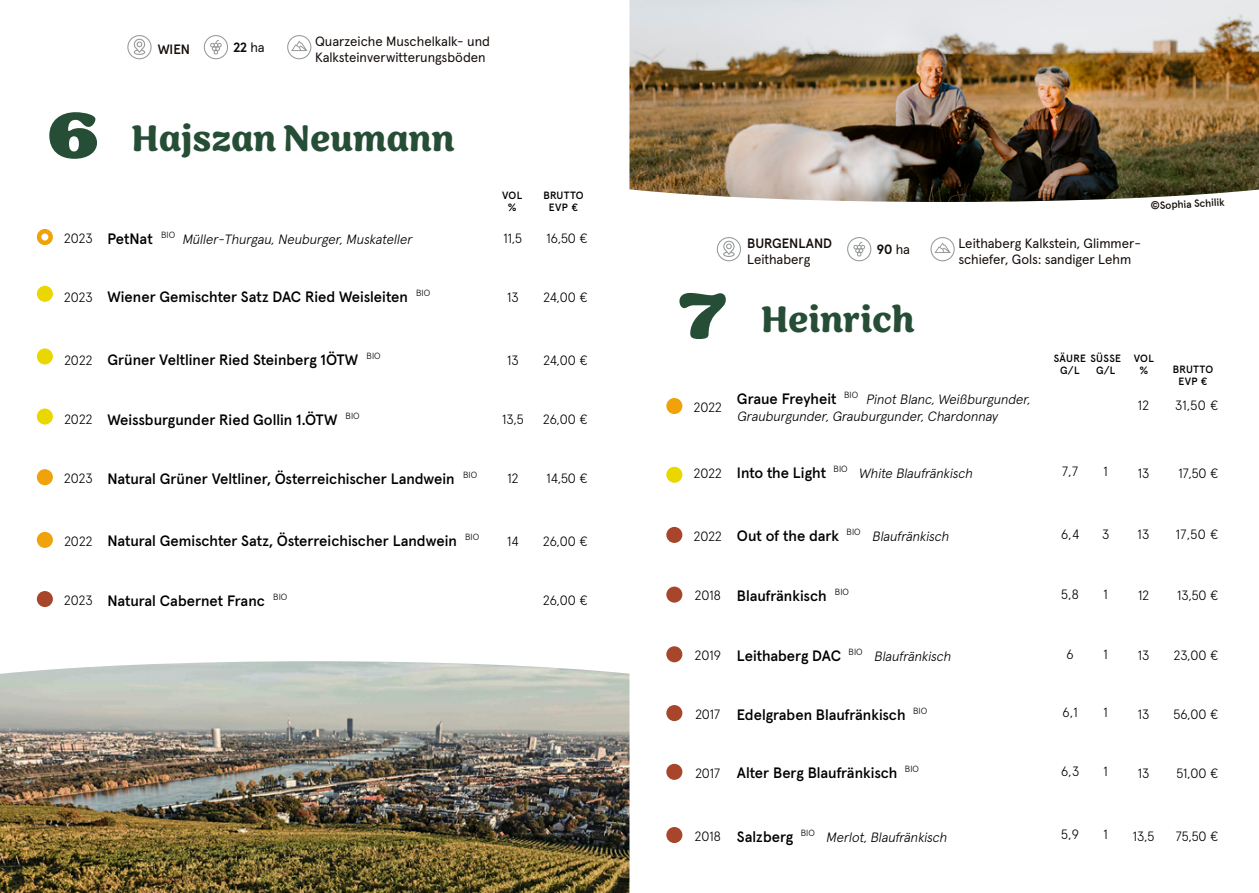
<style>
.page{position:relative;width:1259px;height:893px;background:#fff}
.page>*{position:absolute;margin:0;border:0;box-sizing:border-box;transform-origin:0 0}
.t1{font:800 73.5px "Sirenia";color:#264e36;scale:1.2 1}
.Text_Blocks{font:600 42px "Sirenia";color:#264e36}
.t2{font:500 15px "Apercu Pro";color:#000}
.t3{font:italic 300 13.5px/16.5px "Apercu Pro";color:#000}
.t4{font:300 13.5px "Apercu Pro";color:#000}
.Text_Blocks-2{font:13.5px/16.5px "Apercu Pro";color:#140c08}
.Text_Blocks-3{font:500 13.5px "Apercu Pro";color:#140c08}
.Text_Blocks-4{font:700 13.5px "Apercu Pro";color:#140c08}
.t5{font:500 10.5px "Apercu Pro";letter-spacing:.03em;color:#000}
.Text_Blocks-5{font:500 10.5px "Apercu Pro";color:#140c08}
.s1{font-weight:400}
.s2{font-weight:500;font-style:normal;font-size:15px}
.s3{font-weight:300;font-style:italic;font-size:13.5px}
</style>
<div class="page">
<div style="left:37px;top:229px;width:16px;height:16px;border:4px solid #efa20a;border-radius:50%"></div>
<div style="left:37px;top:286px;width:16px;height:16px;background:#ebd700;border-radius:50%"></div>
<div style="left:37px;top:348px;width:16px;height:16px;background:#ebd700;border-radius:50%"></div>
<div style="left:37px;top:409px;width:16px;height:16px;background:#ebd700;border-radius:50%"></div>
<div style="left:37px;top:469px;width:16px;height:16px;background:#efa20a;border-radius:50%"></div>
<div style="left:37px;top:532px;width:16px;height:16px;background:#efa20a;border-radius:50%"></div>
<div style="left:37px;top:591px;width:16px;height:16px;background:#a8462b;border-radius:50%"></div>
<img style="left:0;top:661px;width:629px;height:232px">
<div style="left:127px;top:35px;width:25px;height:24px;border:1px solid #969898;border-radius:50%"></div>
<svg style="left:134px;top:39px;width:11px;height:16px"></svg>
<div style="left:204px;top:35px;width:24px;height:24px;border:1px solid #969898;border-radius:50%"></div>
<svg style="left:210px;top:40px;width:12px;height:15px"></svg>
<div style="left:287px;top:35px;width:24px;height:24px;border:1px solid #969898;border-radius:50%"></div>
<svg style="left:291px;top:40px;width:16px;height:11px"></svg>
<div style="left:666px;top:398px;width:16px;height:16px;background:#efa20a;border-radius:50%"></div>
<div style="left:666px;top:467px;width:16px;height:16px;background:#ebd700;border-radius:50%"></div>
<div style="left:666px;top:527px;width:16px;height:16px;background:#a8462b;border-radius:50%"></div>
<div style="left:666px;top:587px;width:16px;height:16px;background:#a8462b;border-radius:50%"></div>
<div style="left:666px;top:646px;width:16px;height:16px;background:#a8462b;border-radius:50%"></div>
<div style="left:666px;top:705px;width:16px;height:16px;background:#a8462b;border-radius:50%"></div>
<div style="left:666px;top:764px;width:16px;height:16px;background:#a8462b;border-radius:50%"></div>
<div style="left:666px;top:827px;width:16px;height:16px;background:#a8462b;border-radius:50%"></div>
<img style="left:629px;top:0;width:630px;height:202px">
<div style="left:717px;top:237px;width:24px;height:24px;border:1px solid #969898;border-radius:50%"></div>
<svg style="left:723px;top:241px;width:11px;height:16px"></svg>
<div style="left:847px;top:237px;width:24px;height:24px;border:1px solid #969898;border-radius:50%"></div>
<svg style="left:853px;top:242px;width:12px;height:15px"></svg>
<div style="left:930px;top:237px;width:24px;height:24px;border:1px solid #969898;border-radius:50%"></div>
<svg style="left:934px;top:242px;width:17px;height:11px"></svg>
<p class="Text_Blocks-3" style="left:158px;top:41px;width:34px">WIEN</p>
<p class="Text_Blocks-4" style="left:233px;top:39px;width:33px">22 <span class="s1">ha</span></p>
<p class="Text_Blocks-2" style="left:315px;top:33px;width:176px">Quarzeiche Muschelkalk- und</p>
<p class="Text_Blocks-2" style="left:315px;top:49px;width:172px">Kalksteinverwitterungsböden</p>
<p class="t1" style="left:47px;top:92px;width:45px">6</p>
<p class="Text_Blocks" style="left:132px;top:114px;width:325px">Hajszan Neumann</p>
<p class="t5" style="left:502px;top:189px;width:22px">VOL</p>
<p class="t5" style="left:508px;top:201px;width:10px">%</p>
<p class="t5" style="left:543px;top:189px;width:42px">BRUTTO</p>
<p class="t5" style="left:549px;top:201px;width:31px">EVP €</p>
<p class="t4" style="left:64px;top:230px;width:30px">2023</p>
<p class="t3" style="left:107px;top:231px;width:309px"><span class="s2">Pet N a t</span> <sup>B</sup> <sup>I</sup> <sup>O</sup> Müller-Thurgau,Neuburger,Muskateller</p>
<p class="t4" style="left:503px;top:230px;width:20px">11,5</p>
<p class="t4" style="left:546px;top:230px;width:42px">16,50 €</p>
<p class="t4" style="left:64px;top:289px;width:30px">2023</p>
<p class="t2" style="left:107px;top:288px;width:324px">Wiener Gemischter Satz DAC Ried Weisleiten <sup>BIO</sup></p>
<p class="t4" style="left:507px;top:289px;width:13px">13</p>
<p class="t4" style="left:543px;top:289px;width:46px">24,00 €</p>
<p class="t4" style="left:64px;top:352px;width:29px">2022</p>
<p class="t2" style="left:107px;top:351px;width:275px">Grüner Veltliner Ried Steinberg 1ÖTW <sup>BIO</sup></p>
<p class="t4" style="left:507px;top:352px;width:13px">13</p>
<p class="t4" style="left:543px;top:352px;width:46px">24,00 €</p>
<p class="t4" style="left:64px;top:411px;width:29px">2022</p>
<p class="t2" style="left:107px;top:411px;width:254px">Weissburgunder Ried Gollin 1.ÖTW <sup>BIO</sup></p>
<p class="t4" style="left:502px;top:411px;width:23px">13,5</p>
<p class="t4" style="left:543px;top:411px;width:46px">26,00 €</p>
<p class="t4" style="left:64px;top:470px;width:30px">2023</p>
<p class="t2" style="left:107px;top:469px;width:371px">Natural Grüner Veltliner, Österreichischer Landwein <sup>BIO</sup></p>
<p class="t4" style="left:507px;top:470px;width:12px">12</p>
<p class="t4" style="left:546px;top:470px;width:43px">14,50 €</p>
<p class="t4" style="left:64px;top:533px;width:29px">2022</p>
<p class="t2" style="left:107px;top:532px;width:373px">Natural Gemischter Satz, Österreichischer Landwein <sup>BIO</sup></p>
<p class="t4" style="left:507px;top:533px;width:13px">14</p>
<p class="t4" style="left:543px;top:533px;width:46px">26,00 €</p>
<p class="t4" style="left:64px;top:592px;width:30px">2023</p>
<p class="t2" style="left:107px;top:591px;width:181px">Natural Cabernet Franc <sup>BIO</sup></p>
<p class="t4" style="left:543px;top:592px;width:46px">26,00 €</p>
<p class="Text_Blocks-5" style="left:1150px;top:199px;width:76px;rotate:-3deg">©Sophia Schilik</p>
<p class="Text_Blocks-3" style="left:747px;top:235px;width:87px">BURGENLAND</p>
<p class="Text_Blocks-2" style="left:747px;top:251px;width:65px">Leithaberg</p>
<p class="Text_Blocks-4" style="left:876px;top:241px;width:35px">90 <span class="s1">ha</span></p>
<p class="Text_Blocks-2" style="left:958px;top:235px;width:184px">Leithaberg Kalkstein, Glimmer&shy;schiefer, Gols: sandiger Lehm</p>
<p class="t1" style="left:679px;top:273px;width:41px">7</p>
<p class="Text_Blocks" style="left:761px;top:295px;width:155px">Heinrich</p>
<p class="t5" style="left:1053px;top:352px;width:69px">SÄURE SÜSSE</p>
<p class="t5" style="left:1096px;top:364px;width:21px">G/L</p>
<p class="t5" style="left:1172px;top:363px;width:42px">BRUTTO</p>
<p class="t5" style="left:1178px;top:375px;width:31px">EVP €</p>
<p class="t5" style="left:1133px;top:352px;width:22px">VOL</p>
<p class="t5" style="left:1139px;top:364px;width:10px">%</p>
<p class="t5" style="left:1060px;top:364px;width:21px">G/L</p>
<p class="t4" style="left:694px;top:399px;width:29px">2022</p>
<p class="t3" style="left:737px;top:391px;width:298px"><span class="s2">G ra u e F rey h e it</span> <sup>B</sup> <sup>I</sup> <sup>O</sup> PinotBlanc,Weißburgunder,<br>Grauburgunder,Grauburgunder,Chardonnay</p>
<p class="t4" style="left:1137px;top:398px;width:13px">12</p>
<p class="t4" style="left:1175px;top:398px;width:45px">31,50 €</p>
<p class="t4" style="left:694px;top:465px;width:29px">2022</p>
<p class="t3" style="left:737px;top:465px;width:240px"><span class="s2">I n to t h e L i g h t</span> <sup>B</sup> <sup>I</sup> <sup>O</sup> White Blaufränkisch</p>
<p class="t4" style="left:1062px;top:463px;width:18px">7,7</p>
<p class="t4" style="left:1103px;top:463px;width:6px">1</p>
<p class="t4" style="left:1137px;top:465px;width:13px">13</p>
<p class="t4" style="left:1178px;top:465px;width:41px">17,50 €</p>
<p class="t4" style="left:694px;top:528px;width:29px">2022</p>
<p class="t3" style="left:737px;top:528px;width:216px"><span class="s2">O ut of th e d a rk</span> <sup>B</sup> <sup>I</sup> <sup>O</sup> Blaufränkisch</p>
<p class="t4" style="left:1061px;top:526px;width:20px">6,4</p>
<p class="t4" style="left:1102px;top:526px;width:9px">3</p>
<p class="t4" style="left:1137px;top:526px;width:13px">13</p>
<p class="t4" style="left:1176px;top:526px;width:44px">17,50 €</p>
<p class="t4" style="left:695px;top:588px;width:27px">2018</p>
<p class="t2" style="left:737px;top:587px;width:114px">Blaufränkisch <sup>BIO</sup></p>
<p class="t4" style="left:1061px;top:586px;width:19px">5,8</p>
<p class="t4" style="left:1103px;top:586px;width:6px">1</p>
<p class="t4" style="left:1138px;top:588px;width:12px">12</p>
<p class="t4" style="left:1177px;top:588px;width:42px">13,50 €</p>
<p class="t4" style="left:695px;top:647px;width:28px">2019</p>
<p class="t2" style="left:737px;top:647px;width:218px">Leithaberg DAC <sup>BIO</sup> <span class="s3">Blaufränkisch</span></p>
<p class="t4" style="left:1066px;top:646px;width:9px">6</p>
<p class="t4" style="left:1103px;top:646px;width:6px">1</p>
<p class="t4" style="left:1137px;top:647px;width:13px">13</p>
<p class="t4" style="left:1173px;top:647px;width:46px">23,00 €</p>
<p class="t4" style="left:695px;top:706px;width:27px">2017</p>
<p class="t2" style="left:737px;top:705px;width:192px">Edelgraben Blaufränkisch <sup>BIO</sup></p>
<p class="t4" style="left:1062px;top:705px;width:17px">6,1</p>
<p class="t4" style="left:1103px;top:705px;width:6px">1</p>
<p class="t4" style="left:1137px;top:706px;width:13px">13</p>
<p class="t4" style="left:1173px;top:706px;width:46px">56,00 €</p>
<p class="t4" style="left:695px;top:765px;width:27px">2017</p>
<p class="t2" style="left:737px;top:764px;width:184px">Alter Berg Blaufränkisch <sup>BIO</sup></p>
<p class="t4" style="left:1061px;top:763px;width:20px">6,3</p>
<p class="t4" style="left:1103px;top:763px;width:6px">1</p>
<p class="t4" style="left:1137px;top:765px;width:13px">13</p>
<p class="t4" style="left:1176px;top:765px;width:43px">51,00 €</p>
<p class="t4" style="left:695px;top:828px;width:27px">2018</p>
<p class="t3" style="left:737px;top:829px;width:214px"><span class="s2">S a l z b e rg</span> <sup>B</sup> <sup>I</sup> <sup>O</sup> Merlot,Blaufränkisch</p>
<p class="t4" style="left:1061px;top:826px;width:19px">5,9</p>
<p class="t4" style="left:1103px;top:826px;width:6px">1</p>
<p class="t4" style="left:1132px;top:828px;width:23px">13,5</p>
<p class="t4" style="left:1176px;top:828px;width:44px">75,50 €</p>
</div>
